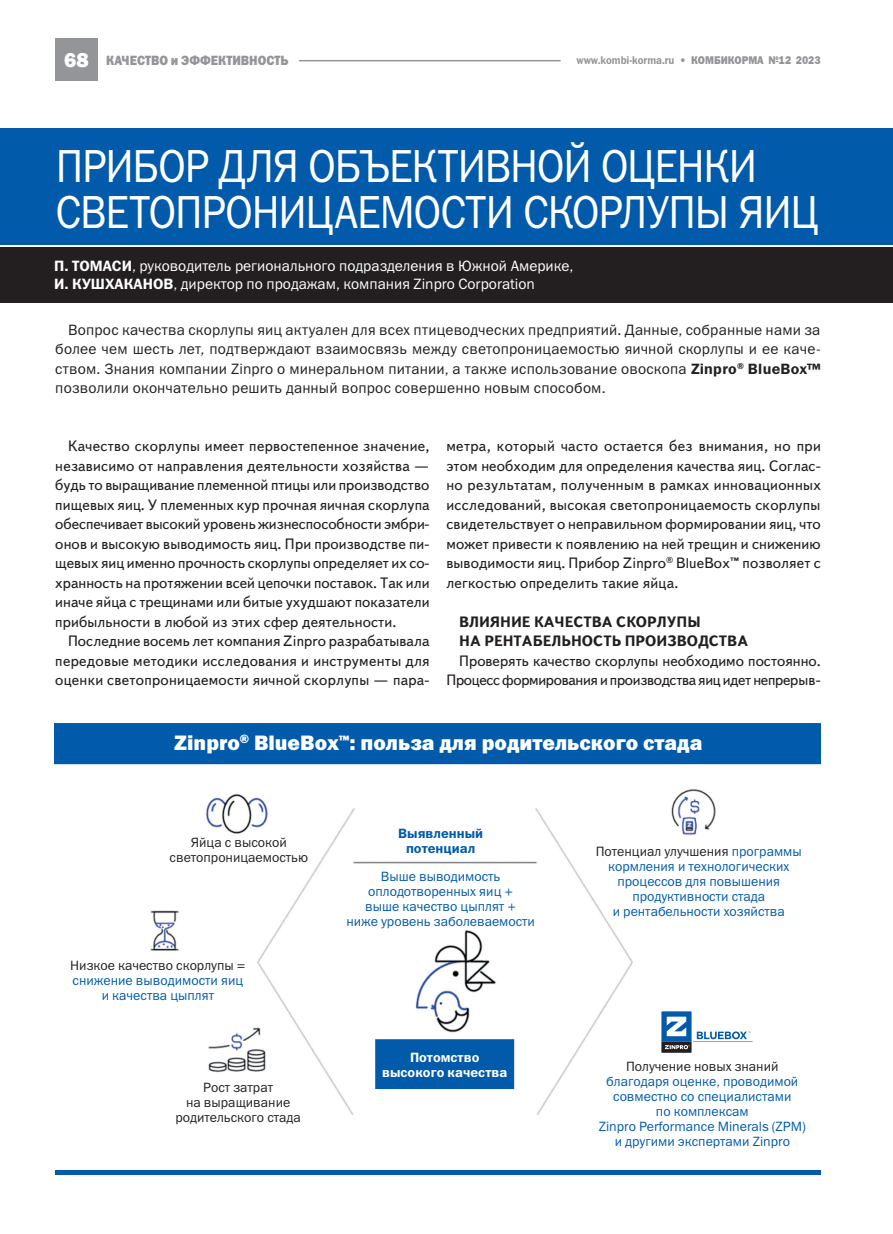
<style>
.page{position:relative;width:893px;height:1234px;background:#fff}
.page>*{position:absolute;margin:0;border:0;box-sizing:border-box;transform-origin:0 0}
.Zagolovok{font:46.5px "Franklin Gothic Book C";letter-spacing:-.025em;color:#fff;scale:.9 1}
.Vstavka_10-13{font:21px "Franklin Gothic Heavy C";color:#fff}
.t1{font:800 21px "Franklin Gothic";color:#fff}
.Osnovnoy_text-10-13{font:15px/19.5px "Text Book C";letter-spacing:.01em;color:#231f20;text-align:justify}
.Vstavka_10-13-2{font:15px/19.5px "Franklin Gothic Book C";letter-spacing:.015em;color:#231f20;text-align:justify}
.Autor{font:15px "Franklin Gothic Book C";color:#fff}
.Osnovnoy_text-10-13-2{font:700 15px "Text Book C";color:#231f20}
.Vstavka_10-13-3{font:13.5px/15px "Franklin Gothic Book C";color:#015aaa;text-align:center}
.Vstavka_10-13-4{font:13.5px "Franklin Gothic Book C";color:#231f20}
.Vstavka_10-13-5{font:13.5px "Franklin Gothic Demi C";color:#fff}
.Zagolovok-2{font:13.5px "Franklin Gothic Heavy C";color:#939598;scale:.9 1}
.Vstavka_10-13-6{font:13.5px "Franklin Gothic Demi C";color:#015aaa}
.Zagolovok-3{font:11.25px "Franklin Gothic Demi C";letter-spacing:-.005em;color:#939598;scale:.9 1}
.Zagolovok-4{font:11.25px "Franklin Gothic Heavy C";letter-spacing:-.005em;color:#939598;scale:.9 1}
.s1{font-family:"Franklin Gothic Heavy C"}
.s2{font-family:"Franklin Gothic Demi C"}
.s3{color:#231f20}
</style>
<div class="page">
<div style="left:55px;top:39px;width:43px;height:42px;background:#939598"></div>
<hr style="left:299px;top:60px;width:262px;height:1px;background:#939598">
<div style="left:0;top:128px;width:893px;height:116px;background:#015aaa"></div>
<img style="left:54px;top:723px;width:767px;height:392px">
<hr style="left:693px;top:1041px;width:59px;height:1px;background:#9ba1a4">
<svg style="left:661px;top:1011px;width:90px;height:41px"></svg>
<div style="left:0;top:248px;width:893px;height:55px;background:#231f20"></div>
<div style="left:55px;top:1169px;width:766px;height:5px;background:#015aaa"></div>
<p class="t1" style="left:64px;top:46px;width:26px">68</p>
<p class="Zagolovok-2" style="left:106px;top:53px;width:204px">качество и эффективность</p>
<p class="Zagolovok-3" style="left:576px;top:54px;width:169px">www.kombi-korma.ru <span class="s1">• КОМБИКО</span></p>
<p class="Zagolovok-4" style="left:742px;top:54px;width:89px">РМА №12 2023</p>
<p class="Zagolovok" style="left:56px;top:140px;width:781px">ПРИБОР ДЛЯ ОБЪЕКТИВНОЙ ОЦЕНКИ</p>
<p class="Zagolovok" style="left:56px;top:186px;width:849px">СВЕТОПРОНИЦАЕМОСТИ СКОРЛУПЫ ЯИЦ</p>
<p class="Autor" style="left:54px;top:257px;width:521px"><span class="s2">П. ТОМАСИ</span>, руководитель регионального подразделения в Южной Америке,</p>
<p class="Autor" style="left:54px;top:275px;width:482px"><span class="s2">И. КУШХАКАНОВ</span>, директор по продажам, компания Zinpro Corporation</p>
<p class="Vstavka_10-13-2" style="left:55px;top:319px;width:767px;text-indent:13px">Вопрос качества скорлупы яиц актуален для всех птицеводческих предприятий. Данные, собранные нами за более чем шесть лет, подтверждают взаимосвязь между светопроницаемостью яичной скорлупы и ее каче&shy;ством. Знания компании Zinpro о минеральном питании, а также использование овоскопа <span class="s2">Zinpro</span><sup>®</sup> <span class="s2">BlueBox™ </span>позволили окончательно решить данный вопрос совершенно новым способом.</p>
<p class="Osnovnoy_text-10-13" style="left:55px;top:436px;width:376px;text-indent:13px">Качество скорлупы имеет первостепенное значение, независимо от направления деятельности хозяйства — будь то выращивание племенной птицы или производство пищевых яиц. У племенных кур прочная яичная скорлупа обеспечивает высокий уровень жизнеспособности эмбри&shy;онов и высокую выводимость яиц. При производстве пи&shy;щевых яиц именно прочность скорлупы определяет их со&shy;хранность на протяжении всей цепочки поставок. Так или иначе яйца с трещинами или битые ухудшают показатели прибыльности в любой из этих сфер деятельности.</p>
<p class="Osnovnoy_text-10-13" style="left:55px;top:631px;width:376px;text-indent:13px">Последние восемь лет компания Zinpro разрабатывала передовые методики исследования и инструменты для оценки светопроницаемости яичной скорлупы — пара-</p>
<p class="Osnovnoy_text-10-13" style="left:446px;top:436px;width:376px">метра, который часто остается без внимания, но при этом необходим для определения качества яиц. Соглас&shy;но результатам, полученным в рамках инновационных исследований, высокая светопроницаемость скорлупы свидетельствует о неправильном формировании яиц, что может привести к появлению на ней трещин и снижению выводимости яиц. Прибор Zinpro<sup>®</sup> BlueBox™ позволяет с легкостью определить такие яйца.</p>
<p class="Osnovnoy_text-10-13-2" style="left:459px;top:613px;width:243px">Влияние качества скорлупы</p>
<p class="Osnovnoy_text-10-13-2" style="left:459px;top:632px;width:290px">на рентабельность производства</p>
<p class="Osnovnoy_text-10-13" style="left:446px;top:651px;width:376px;text-align:right">Проверять качество скорлупы необходимо постоянно.<br>Процесс формирования и производства яиц идет непрерыв-</p>
<p class="Vstavka_10-13" style="left:174px;top:730px;width:530px">Zinpro<sup>®</sup> BlueBox<sup>™</sup>: польза для родительского стада</p>
<p class="Vstavka_10-13-4" style="left:191px;top:835px;width:98px">Яйца с высокой</p>
<p class="Vstavka_10-13-4" style="left:170px;top:850px;width:140px">светопроницаемостью</p>
<p class="Vstavka_10-13-4" style="left:70px;top:957px;width:177px">Низкое качество скорлупы =</p>
<p class="Vstavka_10-13-3" style="left:73px;top:972px;width:172px">снижение выводимости яиц</p>
<p class="Vstavka_10-13-3" style="left:102px;top:987px;width:114px">и качества цыплят</p>
<p class="Vstavka_10-13-4" style="left:203px;top:1079px;width:71px">Рост затрат</p>
<p class="Vstavka_10-13-4" style="left:186px;top:1094px;width:106px">на выращивание</p>
<p class="Vstavka_10-13-4" style="left:175px;top:1109px;width:127px">родительского стада</p>
<p class="Vstavka_10-13-6" style="left:398px;top:825px;width:86px">Выявленный</p>
<p class="Vstavka_10-13-6" style="left:406px;top:840px;width:71px">потенциал</p>
<p class="Vstavka_10-13-3" style="left:381px;top:868px;width:121px">Выше выводимость</p>
<p class="Vstavka_10-13-3" style="left:368px;top:883px;width:147px">оплодотворенных яиц +</p>
<p class="Vstavka_10-13-3" style="left:365px;top:898px;width:152px">выше качество цыплят +</p>
<p class="Vstavka_10-13-3" style="left:346px;top:913px;width:190px">ниже уровень заболеваемости</p>
<p class="Vstavka_10-13-5" style="left:410px;top:1049px;width:71px">Потомство</p>
<p class="Vstavka_10-13-5" style="left:382px;top:1064px;width:127px">высокого качества</p>
<p class="Vstavka_10-13-3" style="left:596px;top:843px;width:208px"><span class="s3">Потенциал улучшения</span> программы кормления и технологических</p>
<p class="Vstavka_10-13-3" style="left:617px;top:873px;width:164px">процессов для повышения</p>
<p class="Vstavka_10-13-3" style="left:632px;top:888px;width:134px">продуктивности стада</p>
<p class="Vstavka_10-13-3" style="left:613px;top:903px;width:174px">и рентабельности хозяйства</p>
<p class="Vstavka_10-13-4" style="left:626px;top:1058px;width:154px">Получение новых знаний</p>
<p class="Vstavka_10-13-3" style="left:606px;top:1073px;width:194px">благодаря оценке, проводимой</p>
<p class="Vstavka_10-13-3" style="left:613px;top:1088px;width:180px">совместно со специалистами</p>
<p class="Vstavka_10-13-3" style="left:656px;top:1103px;width:94px">по комплексам</p>
<p class="Vstavka_10-13-3" style="left:599px;top:1118px;width:209px">Zinpro Performance Minerals (ZPM)</p>
<p class="Vstavka_10-13-3" style="left:615px;top:1133px;width:177px">и другими экспертами Zinpro</p>
</div>
